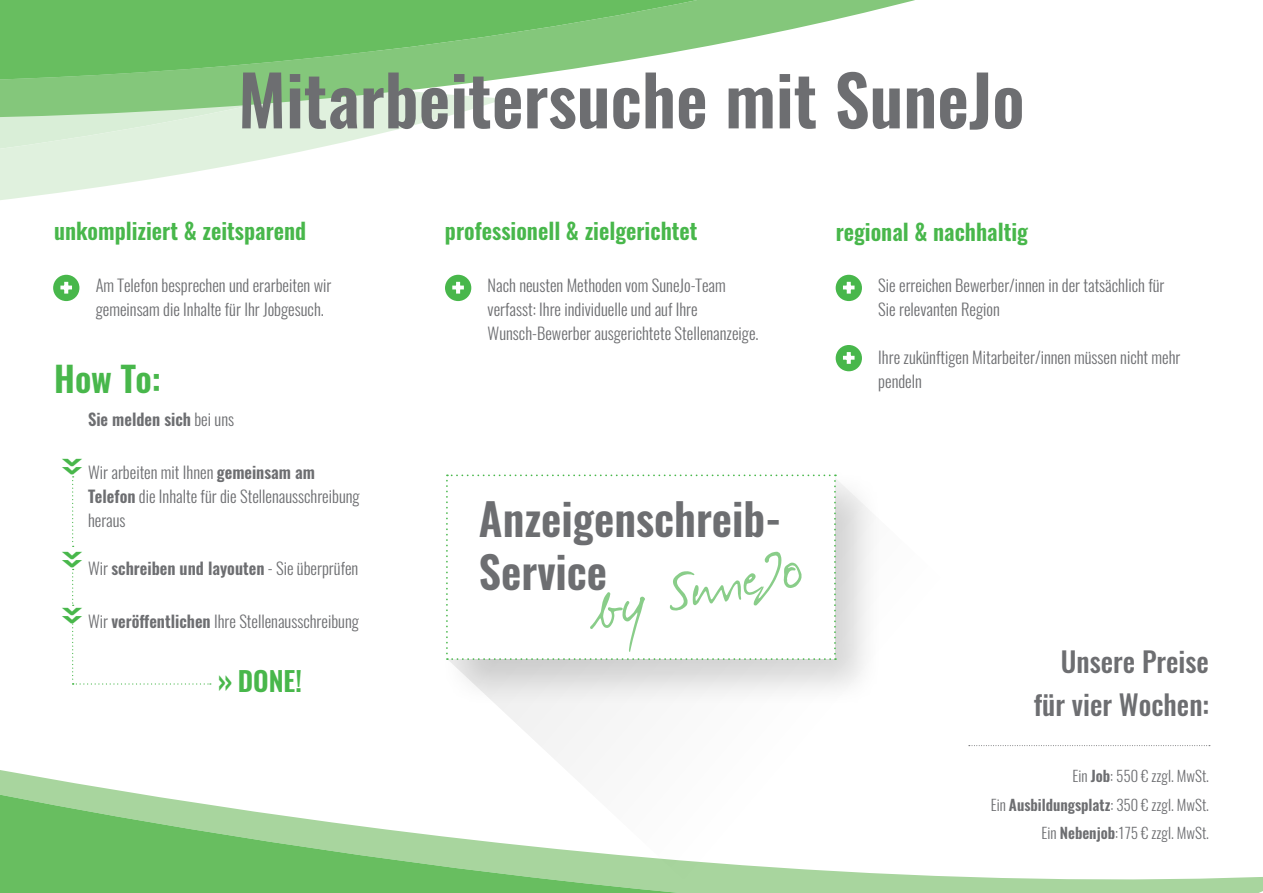
<style>
.page{position:relative;width:1263px;height:893px;background:#fff}
.page>*{position:absolute;margin:0;border:0;box-sizing:border-box;transform-origin:0 0}
.t1{font:600 69px "Oswald";color:#6d6e71}
.t2{font:67.65px "Darkwoman";color:#89cd89}
.t3{font:600 44.1px/52.9px "Oswald";color:#6d6e71}
.t4{font:600 38.25px "Oswald";color:#48b74b}
.t5{font:600 34.8px "Oswald";color:#48b74b}
.t6{font:500 27.9px/43.2px "Oswald";color:#6d6e71;text-align:right}
.t7{font:600 27px "Oswald";color:#48b74b}
.t8{font:600 22.5px "Oswald";color:#48b74b}
.t9{font:300 16.5px/24px "Oswald";color:#6d6e71}
.t10{font:600 16.5px "Oswald";color:#6d6e71}
.t11{font:300 15px/28.5px "Oswald";color:#6d6e71;text-align:right}
.s1{font-weight:300}
.s2{font-weight:600}
.s3{font-size:30px}
</style>
<div class="page">
<svg style="left:340px;top:118px;width:99px;height:25px;fill:#e0f1de"></svg>
<svg style="left:0;top:118px;width:340px;height:82px;fill:#e0f1de"></svg>
<svg style="left:0;top:83px;width:505px;height:35px;background:#aedaa9"></svg>
<svg style="left:0;top:81px;width:485px;height:2px"></svg>
<svg style="left:0;top:0;width:915px;height:81px"></svg>
<svg style="left:0;top:745px;width:1263px;height:148px"></svg>
<svg style="left:0;top:778px;width:1192px;height:115px"></svg>
<svg style="left:72px;top:476px;width:2px;height:71px"></svg>
<svg style="left:72px;top:569px;width:2px;height:37px"></svg>
<div style="left:836px;top:275px;width:26px;height:26px;background:#48b74b;border-radius:50%"></div>
<svg style="left:843px;top:281px;width:12px;height:13px"></svg>
<div style="left:836px;top:345px;width:26px;height:26px;background:#48b74b;border-radius:50%"></div>
<svg style="left:843px;top:352px;width:12px;height:12px"></svg>
<div style="left:445px;top:275px;width:26px;height:26px;background:#48b74b;border-radius:50%"></div>
<svg style="left:452px;top:281px;width:12px;height:13px"></svg>
<div style="left:53px;top:275px;width:26px;height:26px;background:#48b74b;border-radius:50%"></div>
<svg style="left:60px;top:281px;width:12px;height:13px"></svg>
<svg style="left:72px;top:620px;width:139px;height:65px"></svg>
<svg style="left:1060px;top:745px;width:150px;height:1px"></svg>
<svg style="left:447px;top:708px;width:613px;height:185px"></svg>
<div style="left:439px;top:468px;width:446px;height:240px;background:#000;opacity:.15"></div>
<svg style="left:446px;top:474px;width:390px;height:186px"></svg>
<h1 class="t1" style="left:238px;top:52px;width:788px">Mitarbeitersuche mit SuneJo</h1>
<h3 class="t8" style="left:54px;top:215px;width:254px">unkompliziert &amp; zeitsparend</h3>
<h3 class="t8" style="left:445px;top:215px;width:254px">professionell &amp; zielgerichtet</h3>
<h3 class="t8" style="left:836px;top:216px;width:194px">regional &amp; nachhaltig</h3>
<p class="t9" style="left:488px;top:273px;width:272px">Nach neusten Methoden vom SuneJo-Team verfasst: Ihre individuelle und auf Ihre<br>Wunsch-Bewerber ausgerichtete Stellenanzeige.</p>
<p class="t9" style="left:878px;top:273px;width:288px">Sie erreichen Bewerber/innen in der tatsächlich für<br>Sie relevanten Region</p>
<p class="t9" style="left:878px;top:345px;width:304px">Ihre zukünftigen Mitarbeiter/innen müssen nicht mehr pendeln</p>
<p class="t9" style="left:96px;top:273px;width:237px">Am Telefon besprechen und erarbeiten wir gemeinsam die Inhalte für Ihr Jobgesuch.</p>
<h3 class="t5" style="left:54px;top:354px;width:108px">How To:</h3>
<p class="t10" style="left:88px;top:408px;width:148px">Sie melden sich <span class="s1">bei uns</span></p>
<p class="t9" style="left:88px;top:460px;width:273px">Wir arbeiten mit Ihnen <span class="s2">gemeinsam am<br>Telefon</span> die Inhalte für die Stellenausschreibung heraus</p>
<p class="t10" style="left:88px;top:556px;width:272px"><span class="s1">Wir</span> schreiben und layouten <span class="s1">- Sie überprüfen</span></p>
<p class="t9" style="left:88px;top:609px;width:272px">Wir <span class="s2">veröffentlichen</span> Ihre Stellenausschreibung</p>
<h3 class="t4" style="left:103px;top:457px;width:169px;rotate:90deg">» »»</h3>
<h3 class="t7" style="left:218px;top:662px;width:86px"><span class="s3">»</span> DONE!</h3>
<h3 class="t3" style="left:479px;top:494px;width:304px">Anzeigenschreib-<br>Service</h3>
<h2 class="t2" style="left:577px;top:568px;width:219px;rotate:-12deg">by Sun eJo</h2>
<h3 class="t6" style="left:1034px;top:641px;width:177px">Unsere Preise für vier Wochen:</h3>
<p class="t11" style="left:991px;top:762px;width:220px">Ein <span class="s2">Job</span>: 550 € zzgl. MwSt.<br>Ein <span class="s2">Ausbildungsplatz</span>: 350 € zzgl. MwSt.<br>Ein <span class="s2">Nebenjob</span>:175 € zzgl. MwSt.</p>
</div>
